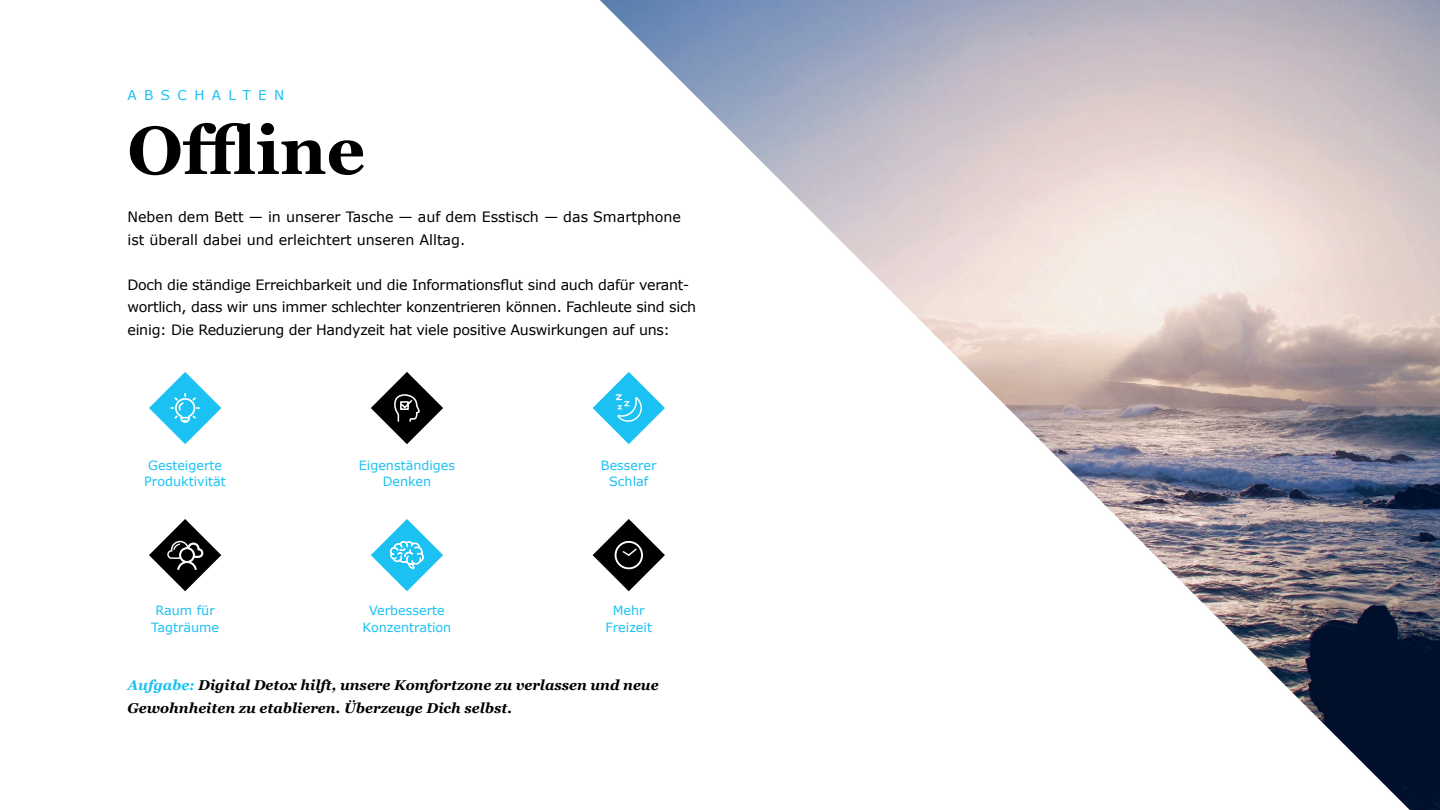
<style>
.page{position:relative;width:1440px;height:810px;background:#fff}
.page>*{position:absolute;margin:0;border:0;box-sizing:border-box;transform-origin:0 0}
.t1{font:700 67.5px "Georgia";color:#000001}
.t2{font:14.25px/22.5px "Verdana";letter-spacing:-.02em;color:#000001}
.t3{font:italic 700 14.25px/22.5px "Georgia";color:#000001}
.t4{font:14.25px/22.5px "Verdana";color:#000001}
.t5{font:13.5px "Verdana";letter-spacing:.55em;color:#1ac1f2}
.t6{font:12.75px/16.5px "Verdana";color:#1ac1f2;text-align:center}
.s1{color:#1ac1f2}
</style>
<div class="page">
<img style="left:600px;top:0;width:840px;height:810px">
<svg style="left:149px;top:372px;width:73px;height:72px"></svg>
<svg style="left:371px;top:372px;width:72px;height:72px"></svg>
<svg style="left:592px;top:371px;width:74px;height:74px"></svg>
<svg style="left:149px;top:519px;width:73px;height:73px"></svg>
<svg style="left:371px;top:519px;width:72px;height:73px"></svg>
<svg style="left:592px;top:518px;width:74px;height:74px"></svg>
<div style="left:615px;top:541px;width:28px;height:28px;border:2px solid #fff;border-radius:50%"></div>
<p class="t5" style="left:128px;top:87px;width:158px">ABSCHALTEN</p>
<h1 class="t1" style="left:128px;top:100px;width:239px">Offline</h1>
<p class="t4" style="left:128px;top:206px;width:555px">Neben dem Bett — in unserer Tasche — auf dem Esstisch — das Smartphone ist überall dabei und erleichtert unseren Alltag.</p>
<p class="t2" style="left:128px;top:273px;width:570px">Doch die ständige Erreichbarkeit und die Informationsflut sind auch dafür verant&shy;wortlich, dass wir uns immer schlechter konzentrieren können. Fachleute sind sich einig: Die Reduzierung der Handyzeit hat viele positive Auswirkungen auf uns:</p>
<p class="t6" style="left:144px;top:457px;width:83px">Gesteigerte<br>Produktivität</p>
<p class="t6" style="left:359px;top:457px;width:98px">Eigenständiges<br>Denken</p>
<p class="t6" style="left:601px;top:457px;width:57px">Besserer<br>Schlaf</p>
<p class="t6" style="left:151px;top:602px;width:70px">Raum für<br>Tagträume</p>
<p class="t6" style="left:363px;top:602px;width:90px">Verbesserte<br>Konzentration</p>
<p class="t6" style="left:605px;top:602px;width:48px">Mehr<br>Freizeit</p>
<p class="t3" style="left:128px;top:673px;width:533px"><span class="s1">Aufgabe:</span> Digital Detox hilft, unsere Komfortzone zu verlassen und neue<br>Gewohnheiten zu etablieren. Überzeuge Dich selbst.</p>
</div>
